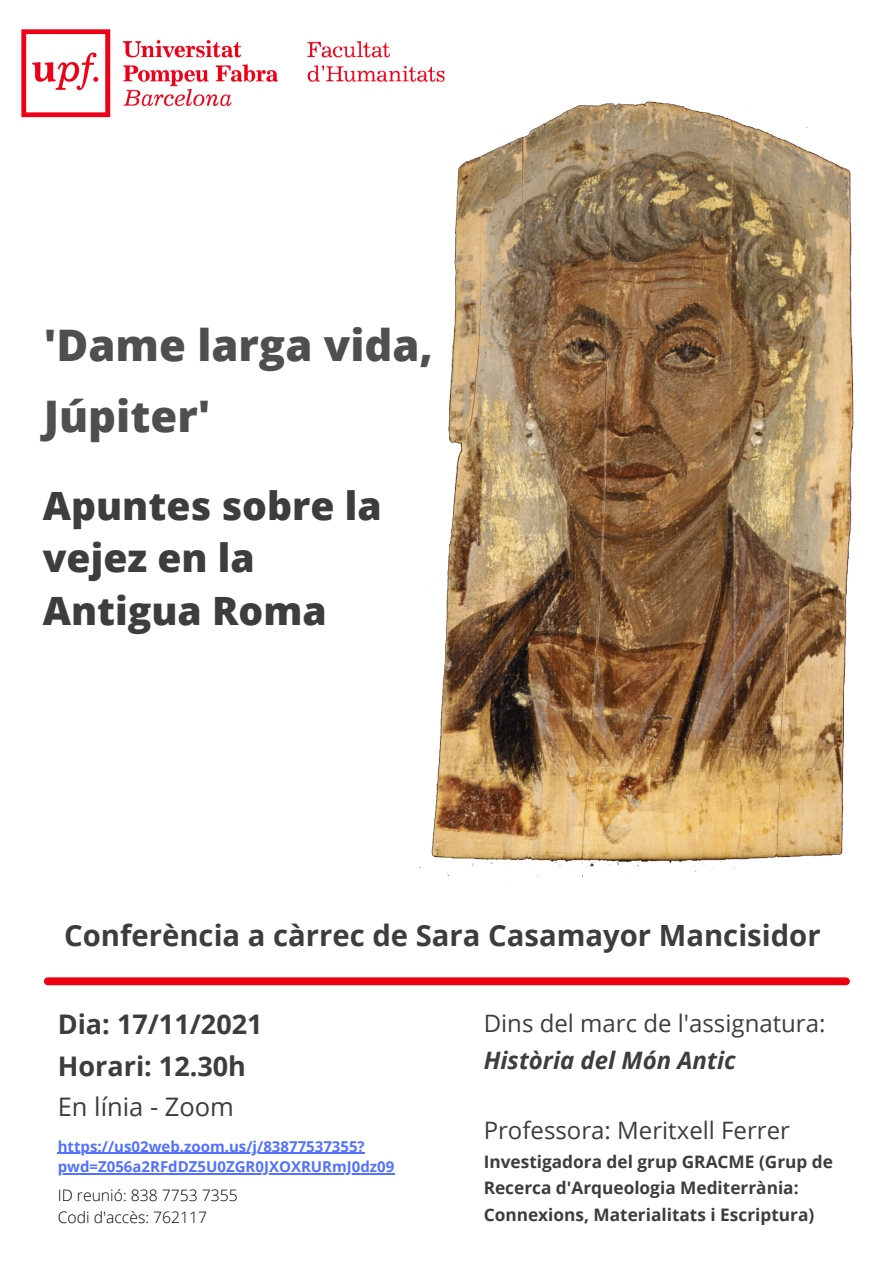
<style>
.page{position:relative;width:893px;height:1263px;background:#fff}
.page>*{position:absolute;margin:0;border:0;box-sizing:border-box;transform-origin:0 0}
.t1{font:800 43.5px/70.9px "Open Sans";color:#504e4e}
.t2{font:800 39px/52.9px "Open Sans";color:#3d3d3d}
.t3{font:700 29.25px "Open Sans";color:#3d3d3d}
.t4{font:700 27px "Open Sans";color:#3d3d3d}
.t5{font:25.5px "Open Sans";color:#3d3d3d}
.t6{font:24px "Open Sans";color:#3d3d3d}
.t7{font:italic 700 24px "Open Sans";color:#3d3d3d}
.t8{font:700 17.25px/26.5px "Open Sans";color:#3d3d3d}
.t9{font:300 15.75px "Open Sans";color:#000}
.t10{font:700 15px/20.9px "Open Sans";color:#5271ff}
</style>
<div class="page">
<img style="left:419px;top:101px;width:435px;height:776px">
<img style="left:21px;top:29px;width:462px;height:126px">
<div style="left:48px;top:977px;width:798px;height:8px;background:#ed0011"></div>
<hr style="left:58px;top:1153px;width:307px;height:1px;background:#5271ff">
<hr style="left:58px;top:1173px;width:336px;height:1px;background:#5271ff">
<p class="t1" style="left:44px;top:308px;width:391px">'Dame larga vida,<br>Júpiter'</p>
<p class="t2" style="left:43px;top:478px;width:340px">Apuntes sobre la vejez en la<br>Antigua Roma</p>
<p class="t3" style="left:64px;top:915px;width:758px">Conferència a càrrec de Sara Casamayor Mancisidor</p>
<p class="t4" style="left:58px;top:1005px;width:206px">Dia: 17/11/2021</p>
<p class="t4" style="left:58px;top:1047px;width:190px">Horari: 12.30h</p>
<p class="t5" style="left:58px;top:1088px;width:178px">En línia - Zoom</p>
<p class="t10" style="left:58px;top:1135px;width:338px">https://us02web.zoom.us/j/83877537355? pwd=Z056a2RFdDZ5U0ZGR0JXOXRURmJ0dz09</p>
<p class="t9" style="left:58px;top:1184px;width:182px">ID reunió: 838 7753 7355</p>
<p class="t9" style="left:58px;top:1206px;width:151px">Codi d'accès: 762117</p>
<p class="t6" style="left:484px;top:1006px;width:343px">Dins del marc de l'assignatura:</p>
<p class="t7" style="left:484px;top:1043px;width:253px">Història del Món Antic</p>
<p class="t6" style="left:484px;top:1113px;width:308px">Professora: Meritxell Ferrer</p>
<p class="t8" style="left:484px;top:1148px;width:351px">Investigadora del grup GRACME (Grup de<br>Recerca d'Arqueologia Mediterrània:<br>Connexions, Materialitats i Escriptura)</p>
</div>
